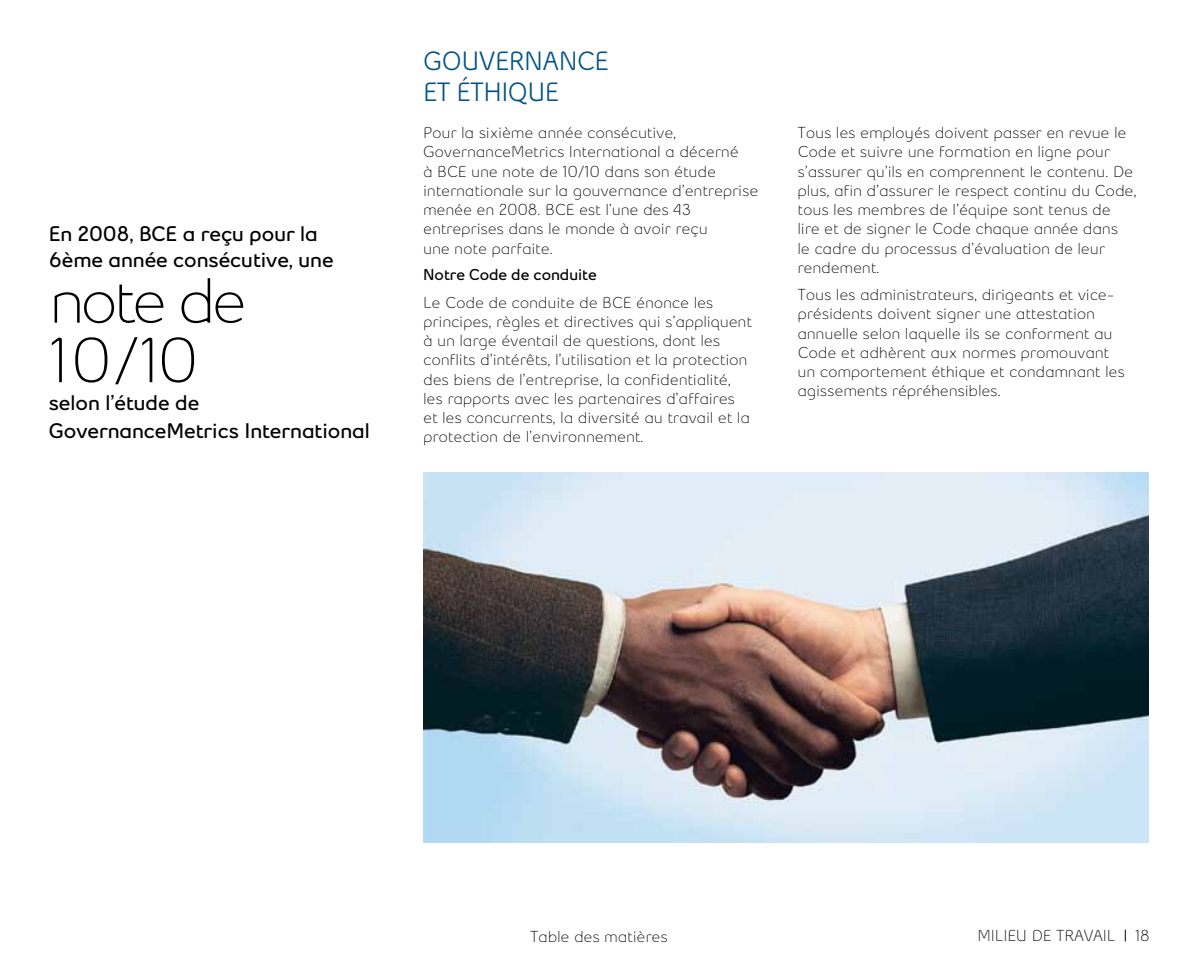
<style>
.page{position:relative;width:1197px;height:977px;background:#fff}
.page>*{position:absolute;margin:0;border:0;box-sizing:border-box;transform-origin:0 0}
.t1{font:63px/59.5px "Bell Slim";letter-spacing:-.08em;color:#000}
.t2{font:600 26.25px/31.5px "Bell Slim";letter-spacing:-.02em;color:#005388}
.t3{font:700 21px/25.2px "Bell Slim";color:#000}
.t4{font:15.75px/19.2px "Bell Slim";letter-spacing:-.015em;color:#000}
.t5{font:700 15.75px "Bell Slim";color:#000}
</style>
<div class="page">
<img style="left:423px;top:472px;width:725px;height:370px">
<svg style="left:1125px;top:929px;width:1px;height:12px"></svg>
<h3 class="t3" style="left:49px;top:221px;width:286px">En 2008, BCE a reçu pour la<br>6ème année consécutive, une</h3>
<h1 class="t1" style="left:49px;top:271px;width:200px">note de<br>10/10</h1>
<h3 class="t3" style="left:49px;top:388px;width:323px;line-height:28px">selon l’étude de<br>GovernanceM etrics I nternational</h3>
<h2 class="t2" style="left:423px;top:45px;width:187px">GOUVERNANCE<br>ET ÉTHIQUE</h2>
<p class="t4" style="left:423px;top:123px;width:337px">Pour la sixième année consécutive, GovernanceMetrics International a décerné<br>à BCE une note de 10/10 dans son étude internationale sur la gouvernance d’entreprise menée en 2008. BCE est l’une des 43 entreprises dans le monde à avoir reçu<br>une note parfaite.</p>
<p class="t5" style="left:423px;top:265px;width:175px">Notre Code de conduite</p>
<p class="t4" style="left:423px;top:292px;width:331px">Le Code de conduite de BCE énonce les principes, règles et directives qui s’appliquent à un large éventail de questions, dont les conflits d’intérêts, l’utilisation et la protection des biens de l’entreprise, la confidentialité, les rapports avec les partenaires d’affaires et les concurrents, la diversité au travail et la protection de l’environnement.</p>
<p class="t4" style="left:797px;top:123px;width:341px">Tous les employés doivent passer en revue le Code et suivre une formation en ligne pour s’assurer qu’ils en comprennent le contenu. De plus, afin d’assurer le respect continu du Code, tous les membres de l’équipe sont tenus de lire et de signer le Code chaque année dans<br>le cadre du processus d’évaluation de leur rendement.</p>
<p class="t4" style="left:797px;top:285px;width:329px">Tous les administrateurs, dirigeants et vice&shy;présidents doivent signer une attestation annuelle selon laquelle ils se conforment au Code et adhèrent aux normes promouvant un comportement éthique et condamnant les agissements répréhensibles.</p>
<p class="t4" style="left:530px;top:927px;width:139px">Table des matières</p>
<p class="t4" style="left:977px;top:926px;width:9px">Milieu</p>
<p class="t4" style="left:1032px;top:926px;width:70px">detravail</p>
<p class="t4" style="left:1135px;top:926px;width:16px">18</p>
</div>
